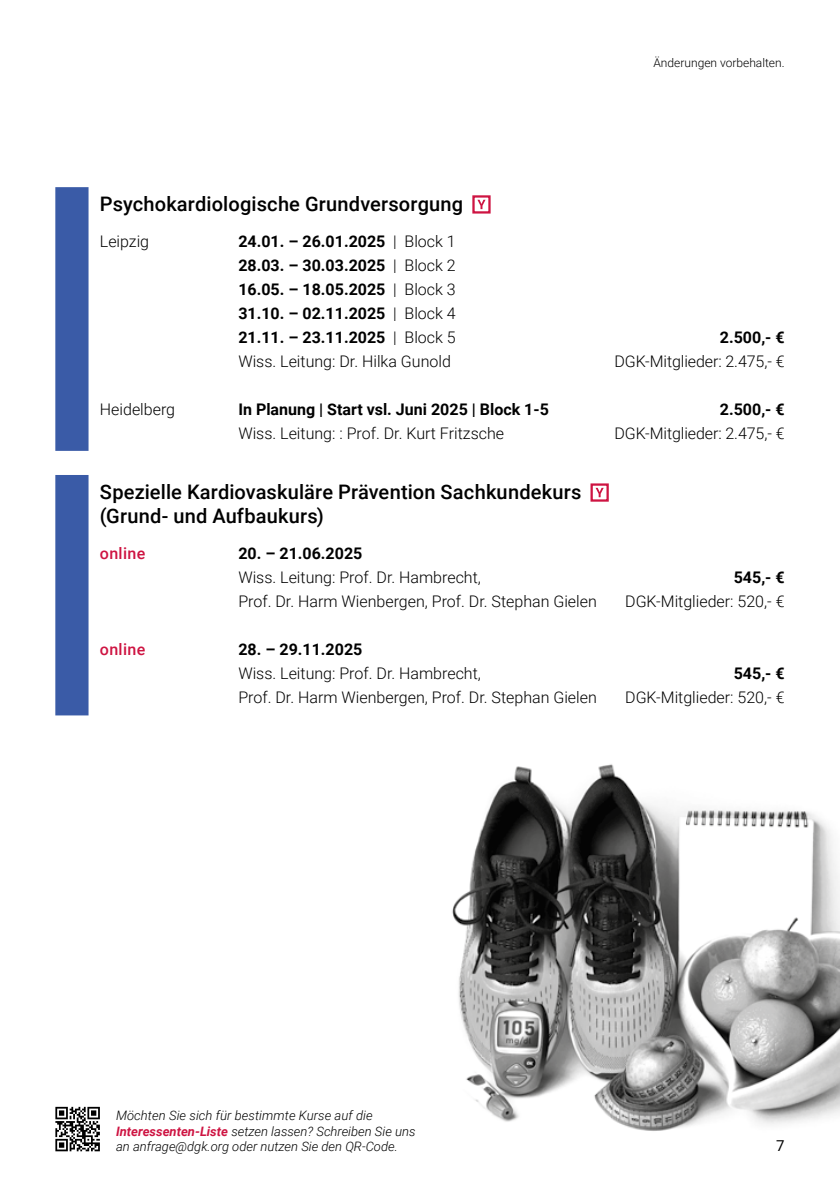
<style>
.page{position:relative;width:840px;height:1191px;background:#fff}
.page>*{position:absolute;margin:0;border:0;box-sizing:border-box;transform-origin:0 0}
.t1{font:500 20px/24px "Roboto";letter-spacing:.01em;color:#000}
.t2{font:300 16px/24px "Roboto";color:#000}
.t3{font:700 16px/24px "Roboto";color:#000;text-align:justify}
.t4{font:500 16px "Roboto";letter-spacing:.02em;color:#ce1442}
.t5{font:15px "Roboto";color:#000}
.t6{font:italic 300 13px/15.6px "Roboto";color:#000}
.t7{font:300 12px "Roboto";color:#000}
.s1{font-weight:300}
.s2{font-weight:700;color:#ce1442}
</style>
<div class="page">
<svg style="left:55px;top:1106px;width:45px;height:45px"></svg>
<img style="left:452px;top:764px;width:387px;height:367px">
<svg style="left:55px;top:187px;width:33px;height:528px;background:#4464ab"></svg>
<svg style="left:472px;top:195px;width:19px;height:19px"></svg>
<svg style="left:590px;top:483px;width:19px;height:19px"></svg>
<p class="t7" style="left:653px;top:55px;width:133px">Änderungen vorbehalten.</p>
<p class="t1" style="left:100px;top:191px;width:365px">Psychokardiologische Grundversorgung</p>
<p class="t2" style="left:100px;top:229px;width:51px">Leipzig</p>
<p class="t3" style="left:238px;top:229px;width:219px">24.01. – 26.01.2025 <span class="s1">| Block 1<br></span>28.03. – 30.03.2025 <span class="s1">| Block 2<br></span>16.05. – 18.05.2025 <span class="s1">| Block 3<br></span>31.10. – 02.11.2025 <span class="s1">| Block 4<br></span>21.11. – 23.11.2025 <span class="s1">| Block 5<br>Wiss. Leitung: Dr. Hilka Gunold</span></p>
<p class="t3" style="left:238px;top:397px;width:312px">In Planung | Start vsl. Juni 2025 | Block 1-5</p>
<p class="t2" style="left:238px;top:421px;width:267px">Wiss. Leitung: : Prof. Dr. Kurt Fritzsche</p>
<p class="t2" style="left:100px;top:397px;width:77px">Heidelberg</p>
<p class="t1" style="left:100px;top:479px;width:483px">Spezielle Kardiovaskuläre Prävention Sachkundekurs (Grund- und Aufbaukurs)</p>
<p class="t4" style="left:100px;top:542px;width:47px">online</p>
<p class="t3" style="left:238px;top:541px;width:125px">20. – 21.06.2025</p>
<p class="t2" style="left:238px;top:565px;width:360px">Wiss. Leitung: Prof. Dr. Hambrecht,<br>Prof. Dr. Harm Wienbergen, Prof. Dr. Stephan Gielen</p>
<p class="t3" style="left:238px;top:637px;width:125px">28. – 29.11.2025</p>
<p class="t2" style="left:238px;top:661px;width:360px">Wiss. Leitung: Prof. Dr. Hambrecht,<br>Prof. Dr. Harm Wienbergen, Prof. Dr. Stephan Gielen</p>
<p class="t4" style="left:100px;top:638px;width:47px">online</p>
<p class="t3" style="left:719px;top:325px;width:66px">2.500,- €</p>
<p class="t2" style="left:614px;top:349px;width:172px">DGK-Mitglieder: 2.475,- €</p>
<p class="t3" style="left:719px;top:397px;width:66px">2.500,- €</p>
<p class="t2" style="left:614px;top:421px;width:172px">DGK-Mitglieder: 2.475,- €</p>
<p class="t3" style="left:733px;top:565px;width:52px">545,- €</p>
<p class="t2" style="left:624px;top:589px;width:161px">DGK-Mitglieder: 520,- €</p>
<p class="t3" style="left:733px;top:661px;width:52px">545,- €</p>
<p class="t2" style="left:624px;top:685px;width:161px">DGK-Mitglieder: 520,- €</p>
<p class="t6" style="left:116px;top:1107px;width:301px">Möchten Sie sich für bestimmte Kurse auf die<br><span class="s2">Interessenten-Liste</span> setzen lassen? Schreiben Sie uns an anfrage@dgk.org oder nutzen Sie den QR-Code.</p>
<p class="t5" style="left:775px;top:1135px;width:10px">7</p>
</div>
